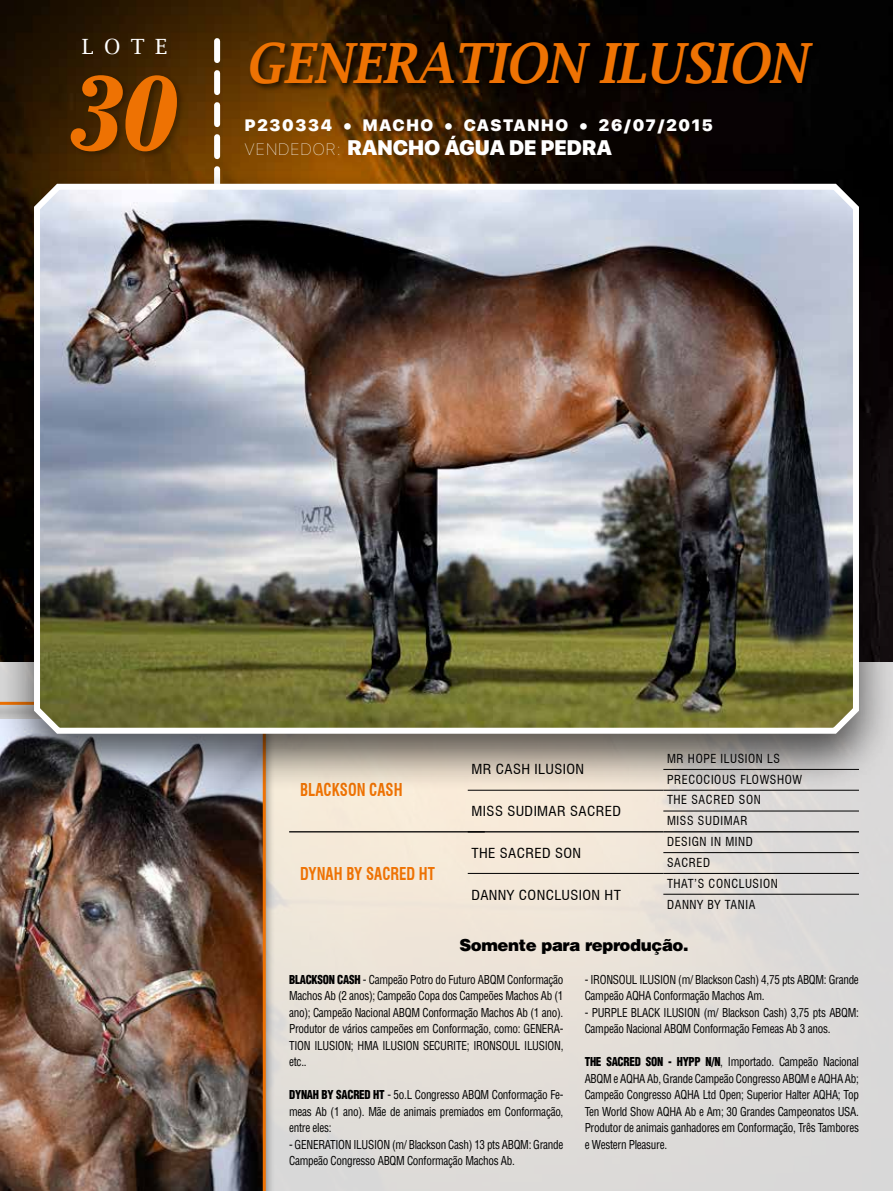
<style>
.page{position:relative;width:893px;height:1191px;background:#fff}
.page>*{position:absolute;margin:0;border:0;box-sizing:border-box;transform-origin:0 0}
.t1{font:italic 700 102px "News 702 BT";color:#ee7203}
.t2{font:italic 600 55.5px "Lucida Bright";letter-spacing:-.025em;color:#ee7203;scale:.9 1}
.t3{font:900 21px "SF Pro Display";color:#fff}
.t4{font:21px "Lucida Bright";color:#fff}
.t5{font:700 condensed 17.4px "Swiss 721 BT";color:#ee7203;scale:.86 1}
.t6{font:900 16.5px "SF Pro Display";letter-spacing:.1em;color:#fff}
.t7{font:900 16.5px "Helvetica LT Std";letter-spacing:-.025em;color:#000}
.t8{font:condensed 13.5px "Swiss 721 BT";letter-spacing:.025em;color:#000;scale:1.1 1}
.t9{font:condensed 12.15px/20.9px "Swiss 721 BT";letter-spacing:.05em;color:#000}
.t10{font:condensed 12px/16.5px "Helvetica LT Std";letter-spacing:-.025em;color:#000;text-align:justify;scale:.93 1}
.s1{font-weight:200;font-size:16.5px}
.s2{font-weight:900}
</style>
<div class="page">
<img style="left:0;top:0;width:893px;height:167px">
<svg style="left:275px;top:793px;width:618px;height:398px;background:#e4ded7"></svg>
<div style="left:248px;top:40px;width:573px;height:52px;background:#000;opacity:.75"></div>
<div style="left:70px;top:74px;width:115px;height:85px;background:#000;opacity:.25"></div>
<hr style="left:289px;top:831px;width:196px;height:1px;background:#000">
<hr style="left:468px;top:873px;width:195px;height:1px;background:#000">
<hr style="left:468px;top:831px;width:195px;height:1px;background:#000">
<hr style="left:663px;top:810px;width:196px;height:1px;background:#000">
<hr style="left:663px;top:852px;width:196px;height:1px;background:#000">
<hr style="left:663px;top:873px;width:196px;height:1px;background:#000">
<hr style="left:663px;top:894px;width:196px;height:1px;background:#000">
<hr style="left:663px;top:831px;width:196px;height:1px;background:#000">
<svg style="left:214px;top:41px;width:6px;height:126px"></svg>
<div style="left:0;top:701px;width:275px;height:490px;background:#000;opacity:.45"></div>
<img style="left:0;top:793px;width:266px;height:398px">
<div style="left:0;top:167px;width:893px;height:626px;background:#000;opacity:.65"></div>
<img style="left:31px;top:178px;width:831px;height:558px">
<h3 class="t4" style="left:82px;top:35px;width:87px">LOTE</h3>
<h1 class="t1" style="left:70px;top:51px;width:110px">30</h1>
<h2 class="t2" style="left:245px;top:31px;width:627px">GENERATION ILUSION</h2>
<h3 class="t6" style="left:245px;top:115px;width:469px">P230334 • MACHO • CASTANHO • 26/07/2015</h3>
<h3 class="t3" style="left:245px;top:135px;width:369px"><span class="s1">VENDEDOR:</span> RANCHO ÁGUA DE PEDRA</h3>
<h3 class="t5" style="left:300px;top:779px;width:121px">BLACKSON CASH</h3>
<h3 class="t5" style="left:300px;top:863px;width:158px">DYNAH BY SACRED HT</h3>
<p class="t9" style="left:667px;top:748px;width:137px">MR HOPE ILUSION LS<br>PRECOCIOUS FLOWSHOW<br>THE SACRED SON<br>MISS SUDIMAR<br>DESIGN IN MIND<br>SACRED<br>THAT’S CONCLUSION<br>DANNY BY TANIA</p>
<h3 class="t7" style="left:459px;top:934px;width:231px">Somente para reprodução.</h3>
<p class="t8" style="left:471px;top:761px;width:104px">MR CASH ILUSION</p>
<p class="t8" style="left:471px;top:803px;width:138px">MISS SUDIMAR SACRED</p>
<p class="t8" style="left:471px;top:845px;width:101px">THE SACRED SON</p>
<p class="t8" style="left:471px;top:886px;width:137px">DANNY CONCLUSION HT</p>
<p class="t10" style="left:289px;top:971px;width:296px"><span class="s2">BLACKSON CASH</span> - Campeão Potro do Futuro ABQM Conformação Machos Ab (2 anos); Campeão Copa dos Campeões Machos Ab (1 ano); Campeão Nacional ABQM Conformação Machos Ab (1 ano).<br>Produtor de vários campeões em Conformação, como: GENERA-TION ILUSION; HMA ILUSION SECURITE; IRONSOUL ILUSION, etc..</p>
<p class="t10" style="left:289px;top:1086px;width:296px"><span class="s2">DYNAH BY SACRED HT</span> - 5o.L Congresso ABQM Conformação Fe&shy;meas Ab (1 ano). Mãe de animais premiados em Conformação, entre eles:</p>
<p class="t10" style="left:289px;top:1136px;width:296px">- GENERATION ILUSION (m/ Blackson Cash) 13 pts ABQM: Grande<br>Campeão Congresso ABQM Conformação Machos Ab.</p>
<p class="t10" style="left:585px;top:971px;width:296px">- IRONSOUL ILUSION (m/ Blackson Cash) 4,75 pts ABQM: Grande<br>Campeão AQHA Conformação Machos Am.</p>
<p class="t10" style="left:585px;top:1004px;width:296px">- PURPLE BLACK ILUSION (m/ Blackson Cash) 3,75 pts ABQM:<br>Campeão Nacional ABQM Conformação Femeas Ab 3 anos.</p>
<p class="t10" style="left:585px;top:1053px;width:296px"><span class="s2">THE SACRED SON - HYPP N/N</span>, Importado. Campeão Nacional ABQM e AQHA Ab, Grande Campeão Congresso ABQM e AQHA Ab; Campeão Congresso AQHA Ltd Open; Superior Halter AQHA; Top Ten World Show AQHA Ab e Am; 30 Grandes Campeonatos USA.<br>Produtor de animais ganhadores em Conformação, Três Tambores e Western Pleasure.</p>
</div>
